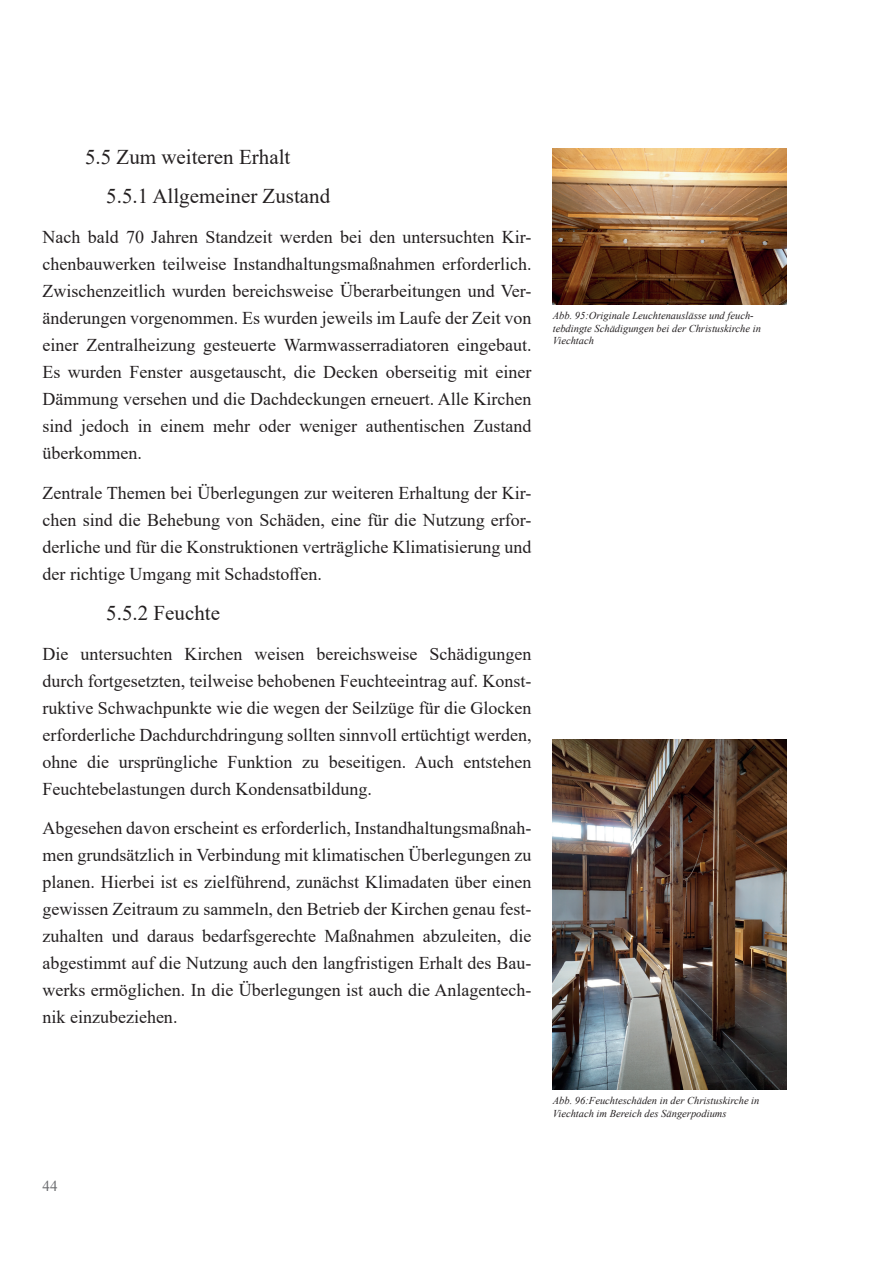
<style>
.page{position:relative;width:893px;height:1263px;background:#fff}
.page>*{position:absolute;margin:0;border:0;box-sizing:border-box;transform-origin:0 0}
.t1{font:21px/39.8px "Times New Roman";color:#231f20}
.t2{font:18px/27px "Times New Roman";color:#231f20;text-align:justify}
.t3{font:15px "Times New Roman";color:#6c6d70}
.t4{font:italic 10.5px/12.6px "Times New Roman";color:#231f20}
</style>
<div class="page">
<img style="left:553px;top:149px;width:234px;height:156px">
<img style="left:553px;top:739px;width:234px;height:351px">
<p class="t1" style="left:106px;top:136px;width:225px;text-indent:-21px">5.5 Zum weiteren Erhalt<br>5.5.1 Allgemeiner Zustand</p>
<p class="t2" style="left:43px;top:223px;width:491px">Nach bald 70 Jahren Standzeit werden bei den untersuchten Kir&shy;chenbauwerken teilweise Instandhaltungsmaßnahmen erforderlich.<br>Zwischenzeitlich wurden bereichsweise Überarbeitungen und Ver&shy;änderungen vorgenommen. Es wurden jeweils im Laufe der Zeit von einer Zentralheizung gesteuerte Warmwasserradiatoren eingebaut.<br>Es wurden Fenster ausgetauscht, die Decken oberseitig mit einer Dämmung versehen und die Dachdeckungen erneuert. Alle Kirchen sind jedoch in einem mehr oder weniger authentischen Zustand überkommen.</p>
<p class="t2" style="left:43px;top:479px;width:490px">Zentrale Themen bei Überlegungen zur weiteren Erhaltung der Kir&shy;chen sind die Behebung von Schäden, eine für die Nutzung erfor&shy;derliche und für die Konstruktionen verträgliche Klimatisierung und der richtige Umgang mit Schadstoffen.</p>
<p class="t1" style="left:106px;top:592px;width:115px">5.5.2 Feuchte</p>
<p class="t2" style="left:43px;top:639px;width:491px">Die untersuchten Kirchen weisen bereichsweise Schädigungen durch fortgesetzten, teilweise behobenen Feuchteeintrag auf. Konst&shy;ruktive Schwachpunkte wie die wegen der Seilzüge für die Glocken erforderliche Dachdurchdringung sollten sinnvoll ertüchtigt werden, ohne die ursprüngliche Funktion zu beseitigen. Auch entstehen Feuchtebelastungen durch Kondensatbildung.</p>
<p class="t2" style="left:43px;top:814px;width:490px">Abgesehen davon erscheint es erforderlich, Instandhaltungsmaßnah&shy;men grundsätzlich in Verbindung mit klimatischen Überlegungen zu planen. Hierbei ist es zielführend, zunächst Klimadaten über einen gewissen Zeitraum zu sammeln, den Betrieb der Kirchen genau fest&shy;zuhalten und daraus bedarfsgerechte Maßnahmen abzuleiten, die abgestimmt auf die Nutzung auch den langfristigen Erhalt des Bau&shy;werks ermöglichen. In die Überlegungen ist auch die Anlagentech&shy;nik einzubeziehen.</p>
<p class="t4" style="left:553px;top:309px;width:210px">Abb. 95:Originale Leuchtenauslässe und feuch&shy;tebdingte Schädigungen bei der Christuskirche in<br>Viechtach</p>
<p class="t3" style="left:43px;top:1175px;width:16px">44</p>
<p class="t4" style="left:553px;top:1094px;width:208px">Abb. 96:Feuchteschäden in der Christuskirche in<br>Viechtach im Bereich des Sängerpodiums</p>
</div>
